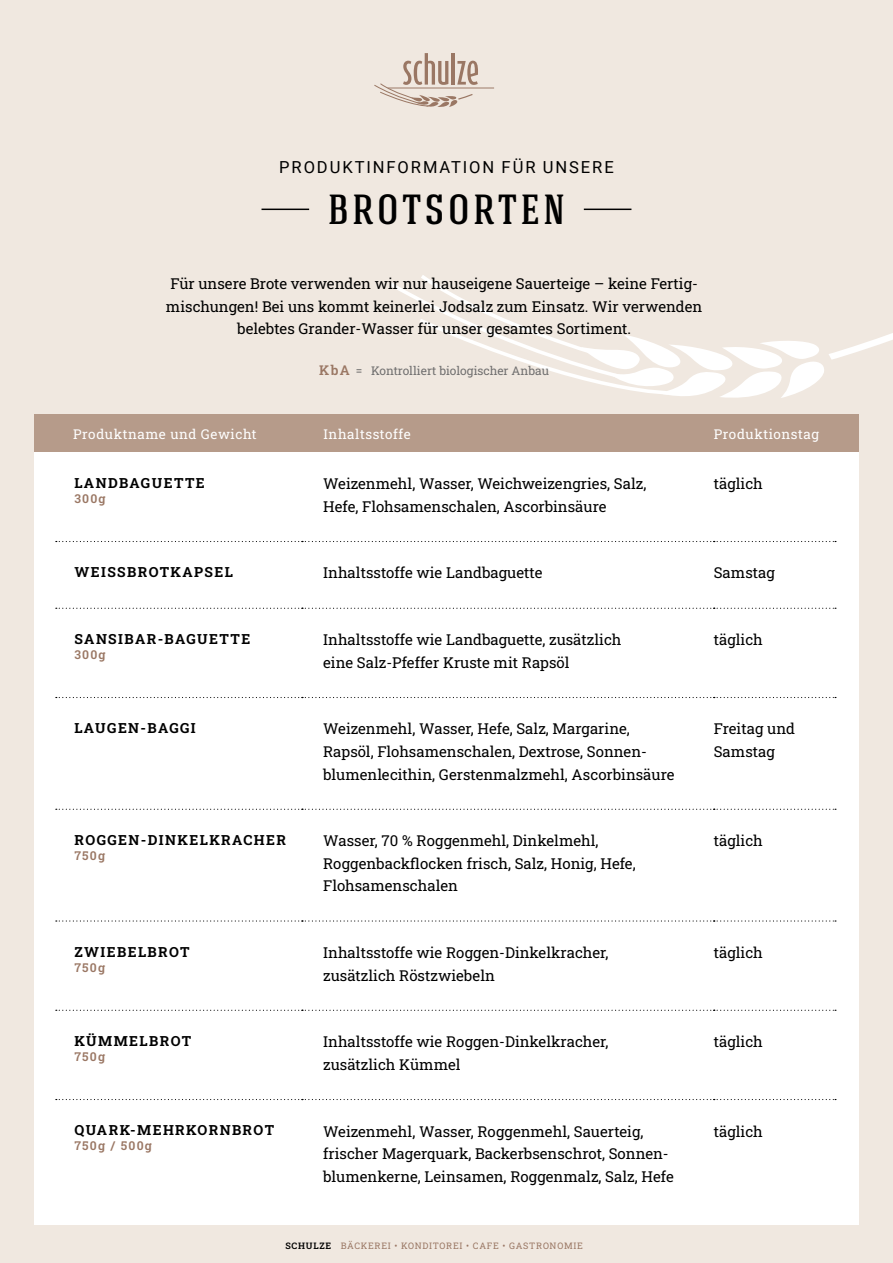
<style>
.page{position:relative;width:893px;height:1263px;background:#f0e8e0}
.page>*{position:absolute;margin:0;border:0;box-sizing:border-box;transform-origin:0 0}
.t1{font:500 42px "Hagin Caps";letter-spacing:.08em;color:#000}
.t2{font:16.5px "Roboto";letter-spacing:.115em;color:#000}
.t3{font:15px/22.5px "Roboto Slab";color:#000}
.t4{font:700 13.95px "Roboto Slab";letter-spacing:.1em;color:#000}
.t5{font:13.5px "Roboto Slab";letter-spacing:.04em;color:#fff}
.t6{font:600 12.15px "Roboto Slab";letter-spacing:.1em;color:#9a7764}
.t7{font:12px "Roboto Slab";color:#706f6f}
.t8{font:9px "Roboto Slab";letter-spacing:.08em;color:#9a7764}
.s1{font-weight:600;font-size:13.5px;color:#9a7764}
.s2{font-weight:600;color:#000}
</style>
<div class="page">
<svg style="left:389px;top:275px;width:504px;height:123px"></svg>
<div style="left:34px;top:452px;width:825px;height:773px;background:#fff"></div>
<div style="left:34px;top:415px;width:825px;height:37px;background:#b69b8a"></div>
<hr style="left:584px;top:209px;width:47px;height:1px;background:#000">
<hr style="left:261px;top:209px;width:48px;height:1px;background:#000">
<svg style="left:374px;top:53px;width:120px;height:54px"></svg>
<svg style="left:56px;top:541px;width:780px;height:1px"></svg>
<svg style="left:56px;top:608px;width:780px;height:1px"></svg>
<svg style="left:56px;top:697px;width:780px;height:1px"></svg>
<svg style="left:56px;top:809px;width:780px;height:1px"></svg>
<svg style="left:56px;top:920px;width:780px;height:1px"></svg>
<svg style="left:56px;top:1010px;width:780px;height:1px"></svg>
<svg style="left:56px;top:1099px;width:780px;height:1px"></svg>
<p class="t2" style="left:279px;top:155px;width:336px">PRODUKTINFORMATION FÜR UNSERE</p>
<h1 class="t1" style="left:328px;top:182px;width:239px">BROTSORTEN</h1>
<p class="t3" style="left:166px;top:272px;width:538px;text-align:center">Für unsere Brote verwenden wir nur hauseigene Sauerteige – keine Fertig&shy;mischungen! Bei uns kommt keinerlei Jodsalz zum Einsatz. Wir verwenden belebtes Grander-Wasser für unser gesamtes Sortiment.</p>
<p class="t7" style="left:319px;top:363px;width:231px"><span class="s1">KbA</span> = Kontrolliert biologischer Anbau</p>
<p class="t5" style="left:73px;top:425px;width:185px">Produktname und Gewicht</p>
<p class="t5" style="left:324px;top:425px;width:89px">Inhaltsstoffe</p>
<p class="t5" style="left:714px;top:425px;width:107px">Produktionstag</p>
<p class="t4" style="left:74px;top:473px;width:132px">LANDBAGUETTE</p>
<p class="t6" style="left:74px;top:490px;width:33px">300g</p>
<p class="t3" style="left:323px;top:472px;width:325px">Weizenmehl, Wasser, Weichweizengries, Salz,<br>Hefe, Flohsamenschalen, Ascorbinsäure</p>
<p class="t3" style="left:714px;top:472px;width:51px">täglich</p>
<p class="t4" style="left:74px;top:563px;width:160px">WEISSBROTKAPSEL</p>
<p class="t3" style="left:323px;top:561px;width:221px">Inhaltsstoffe wie Landbaguette</p>
<p class="t3" style="left:714px;top:561px;width:63px">Samstag</p>
<p class="t4" style="left:74px;top:629px;width:177px">SANSIBAR-BAGUETTE</p>
<p class="t6" style="left:74px;top:646px;width:33px">300g</p>
<p class="t3" style="left:323px;top:628px;width:300px">Inhaltsstoffe wie Landbaguette, zusätzlich eine Salz-Pfeffer Kruste mit Rapsöl</p>
<p class="t3" style="left:714px;top:628px;width:51px">täglich</p>
<p class="t4" style="left:74px;top:719px;width:123px">LAUGEN-BAGGI</p>
<p class="t3" style="left:323px;top:717px;width:353px">Weizenmehl, Wasser, Hefe, Salz, Margarine,<br>Rapsöl, Flohsamenschalen, Dextrose, Sonnen&shy;blumenlecithin, Gerstenmalzmehl, Ascorbinsäure</p>
<p class="t3" style="left:714px;top:717px;width:83px">Freitag und<br>Samstag</p>
<p class="t4" style="left:74px;top:830px;width:213px">ROGGEN-DINKELKRACHER</p>
<p class="t6" style="left:74px;top:847px;width:32px">750g</p>
<p class="t4" style="left:74px;top:942px;width:117px">ZWIEBELBROT</p>
<p class="t6" style="left:74px;top:959px;width:32px">750g</p>
<p class="t4" style="left:74px;top:1031px;width:118px">KÜMMELBROT</p>
<p class="t6" style="left:74px;top:1048px;width:32px">750g</p>
<p class="t4" style="left:74px;top:1121px;width:201px">QUARK-MEHRKORNBROT</p>
<p class="t6" style="left:74px;top:1138px;width:79px">750g / 500g</p>
<p class="t3" style="left:323px;top:829px;width:314px">Wasser, 70 % Roggenmehl, Dinkelmehl,<br>Roggenbackflocken frisch, Salz, Honig, Hefe,<br>Flohsamenschalen</p>
<p class="t3" style="left:714px;top:829px;width:51px">täglich</p>
<p class="t3" style="left:323px;top:941px;width:287px">Inhaltsstoffe wie Roggen-Dinkelkracher, zusätzlich Röstzwiebeln</p>
<p class="t3" style="left:714px;top:941px;width:51px">täglich</p>
<p class="t3" style="left:323px;top:1030px;width:287px">Inhaltsstoffe wie Roggen-Dinkelkracher, zusätzlich Kümmel</p>
<p class="t3" style="left:714px;top:1030px;width:51px">täglich</p>
<p class="t3" style="left:323px;top:1119px;width:352px">Weizenmehl, Wasser, Roggenmehl, Sauerteig, frischer Magerquark, Backerbsenschrot, Sonnen&shy;blumenkerne, Leinsamen, Roggenmalz, Salz, Hefe</p>
<p class="t3" style="left:714px;top:1119px;width:51px">täglich</p>
<p class="t8" style="left:285px;top:1239px;width:299px"><span class="s2">SCHULZE</span> BÄCKEREI • KONDITOREI • CAFE • GASTRONOMIE</p>
</div>
